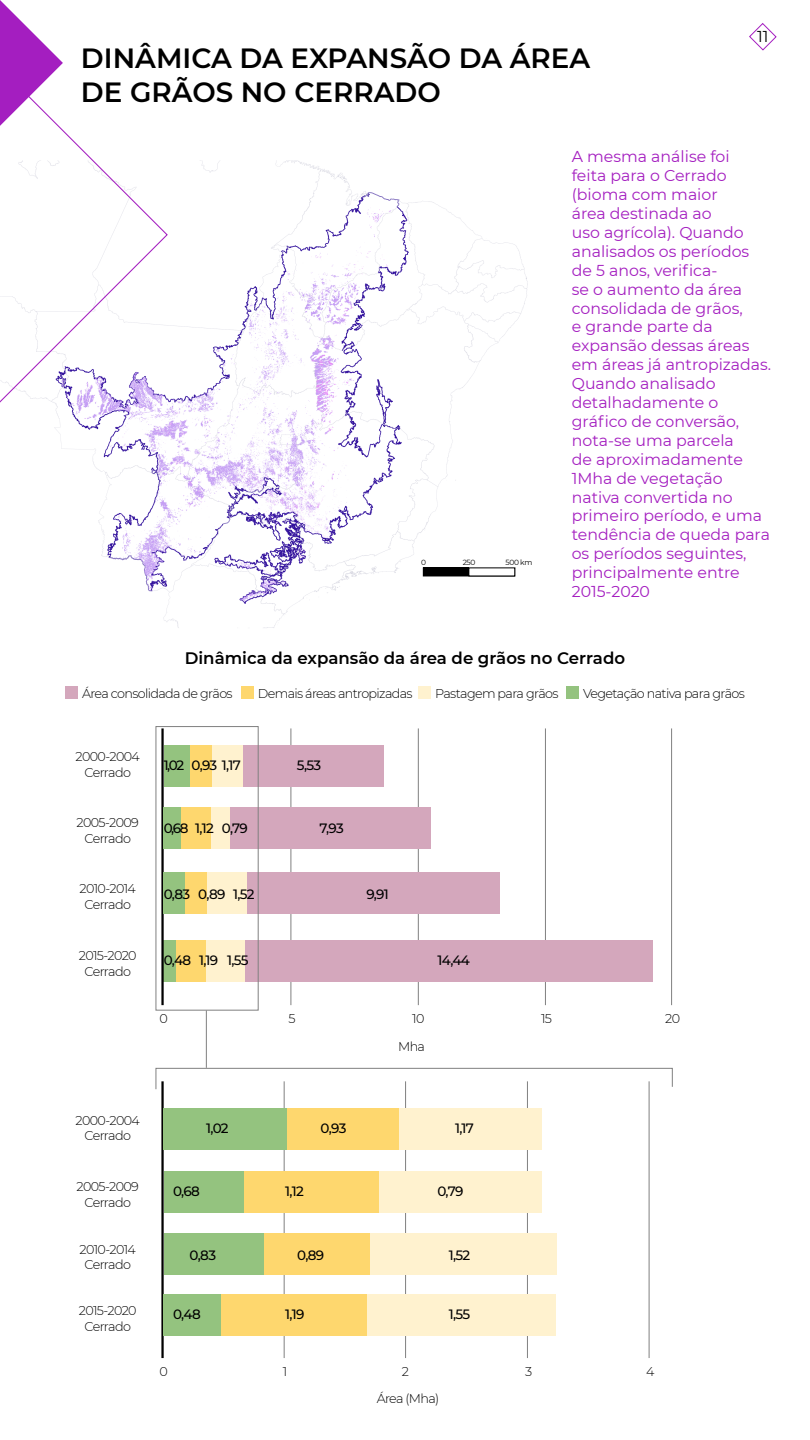
<style>
.page{position:relative;width:810px;height:1440px;background:#fff}
.page>*{position:absolute;margin:0;border:0;box-sizing:border-box;transform-origin:0 0}
.t1{font:600 27.75px/33.3px "Montserrat";color:#000}
.t2{font:600 16.65px "Montserrat";color:#000}
.t3{font:15.75px/18.9px "Montserrat";color:#a41ec0}
.t4{font:15.75px "Montserrat";color:#000}
.t5{font:500 13.5px "Montserrat";letter-spacing:-.05em;color:#000}
.t6{font:300 12.75px "Montserrat";letter-spacing:-.05em;color:#000}
.t7{font:7.5px "Montserrat";letter-spacing:-.05em;color:#000}
</style>
<div class="page">
<svg style="left:749px;top:23px;width:28px;height:27px"></svg>
<img style="left:54px;top:160px;width:474px;height:468px">
<svg style="left:0;top:0;width:55px;height:55px"></svg>
<div style="left:241px;top:686px;width:12px;height:13px;background:#fed76e"></div>
<div style="left:418px;top:686px;width:13px;height:13px;background:#fff2cf"></div>
<div style="left:566px;top:686px;width:13px;height:13px;background:#94c37f"></div>
<div style="left:65px;top:686px;width:12px;height:13px;background:#d4a7bc"></div>
<svg style="left:0;top:55px;width:169px;height:360px"></svg>
<div style="left:423px;top:568px;width:92px;height:8px;background:#000"></div>
<div style="left:469px;top:568px;width:46px;height:8px;background:#fff"></div>
<hr style="left:545px;top:728px;width:1px;height:277px;background:#808080">
<hr style="left:527px;top:1081px;width:1px;height:277px;background:#808080">
<hr style="left:291px;top:728px;width:1px;height:277px;background:#808080">
<hr style="left:284px;top:1081px;width:1px;height:277px;background:#808080">
<hr style="left:418px;top:728px;width:1px;height:277px;background:#808080">
<hr style="left:405px;top:1081px;width:1px;height:277px;background:#808080">
<hr style="left:671px;top:728px;width:1px;height:277px;background:#808080">
<hr style="left:649px;top:1081px;width:1px;height:277px;background:#808080">
<div style="left:164px;top:940px;width:12px;height:42px;background:#94c37f"></div>
<div style="left:176px;top:940px;width:30px;height:42px;background:#fed76e"></div>
<div style="left:206px;top:940px;width:39px;height:42px;background:#fff2cf"></div>
<div style="left:245px;top:940px;width:408px;height:42px;background:#d4a7bc"></div>
<hr style="left:161px;top:728px;width:3px;height:277px;background:#000">
<hr style="left:161px;top:1081px;width:3px;height:277px;background:#000">
<div style="left:164px;top:745px;width:27px;height:42px;background:#94c37f"></div>
<div style="left:191px;top:745px;width:22px;height:42px;background:#fed76e"></div>
<div style="left:212px;top:745px;width:32px;height:42px;background:#fff2cf"></div>
<div style="left:244px;top:745px;width:140px;height:42px;background:#d4a7bc"></div>
<div style="left:164px;top:1108px;width:123px;height:42px;background:#94c37f"></div>
<div style="left:287px;top:1108px;width:112px;height:42px;background:#fed76e"></div>
<div style="left:399px;top:1108px;width:143px;height:42px;background:#fff2cf"></div>
<div style="left:164px;top:1171px;width:80px;height:42px;background:#94c37f"></div>
<div style="left:244px;top:1171px;width:135px;height:42px;background:#fed76e"></div>
<div style="left:379px;top:1171px;width:163px;height:42px;background:#fff2cf"></div>
<div style="left:164px;top:1233px;width:100px;height:41px;background:#94c37f"></div>
<div style="left:264px;top:1233px;width:107px;height:41px;background:#fed76e"></div>
<div style="left:371px;top:1233px;width:186px;height:41px;background:#fff2cf"></div>
<div style="left:164px;top:1294px;width:57px;height:42px;background:#94c37f"></div>
<div style="left:221px;top:1294px;width:146px;height:42px;background:#fed76e"></div>
<div style="left:367px;top:1294px;width:188px;height:42px;background:#fff2cf"></div>
<div style="left:164px;top:808px;width:17px;height:41px;background:#94c37f"></div>
<div style="left:181px;top:808px;width:31px;height:41px;background:#fed76e"></div>
<div style="left:212px;top:808px;width:18px;height:41px;background:#fff2cf"></div>
<div style="left:230px;top:808px;width:200px;height:41px;background:#d4a7bc"></div>
<div style="left:164px;top:872px;width:21px;height:42px;background:#94c37f"></div>
<div style="left:185px;top:872px;width:23px;height:42px;background:#fed76e"></div>
<div style="left:208px;top:872px;width:39px;height:42px;background:#fff2cf"></div>
<div style="left:247px;top:872px;width:253px;height:42px;background:#d4a7bc"></div>
<svg style="left:155px;top:1068px;width:518px;height:22px"></svg>
<hr style="left:206px;top:1010px;width:1px;height:58px;background:#808080">
<div style="left:156px;top:726px;width:102px;height:284px;border:1px solid #808080"></div>
<p class="t1" style="left:81px;top:41px;width:511px">DINÂMICA DA EXPANSÃO DA ÁREA<br>DE GRÃOS NO CERRADO</p>
<p class="t4" style="left:757px;top:26px;width:13px">11</p>
<p class="t7" style="left:421px;top:557px;width:6px">0</p>
<p class="t7" style="left:463px;top:557px;width:14px">250</p>
<p class="t7" style="left:506px;top:557px;width:28px">500 km</p>
<p class="t3" style="left:572px;top:147px;width:201px">A mesma análise foi<br>feita para o Cerrado (bioma com maior<br>área destinada ao<br>uso agrícola). Quando analisados os períodos de 5 anos, verifica-<br>se o aumento da área consolidada de grãos,<br>e grande parte da expansão dessas áreas em áreas já antropizadas.<br>Quando analisado detalhadamente o gráfico de conversão, nota-se uma parcela<br>de aproximadamente<br>1Mha de vegetação nativa convertida no primeiro período, e uma tendência de queda para os períodos seguintes, principalmente entre<br>2015-2020</p>
<p class="t2" style="left:185px;top:646px;width:442px">Dinâmica da expansão da área de grãos no Cerrado</p>
<p class="t6" style="left:82px;top:685px;width:152px">Área consolidada de grãos</p>
<p class="t6" style="left:258px;top:685px;width:156px">Demais áreas antropizadas</p>
<p class="t6" style="left:435px;top:685px;width:125px">Pastagem para grãos</p>
<p class="t6" style="left:583px;top:685px;width:163px">Vegetação nativa para grãos</p>
<p class="t6" style="left:76px;top:748px;width:66px">2000-2004</p>
<p class="t6" style="left:85px;top:764px;width:48px">Cerrado</p>
<p class="t5" style="left:164px;top:756px;width:22px">1,02</p>
<p class="t5" style="left:192px;top:756px;width:51px">0,93 1,17</p>
<p class="t5" style="left:297px;top:756px;width:26px">5,53</p>
<p class="t6" style="left:77px;top:814px;width:64px">2005-2009</p>
<p class="t6" style="left:85px;top:829px;width:48px">Cerrado</p>
<p class="t5" style="left:164px;top:819px;width:26px">0,68</p>
<p class="t5" style="left:195px;top:819px;width:20px">1,12</p>
<p class="t5" style="left:222px;top:819px;width:28px">0,79</p>
<p class="t5" style="left:319px;top:819px;width:26px">7,93</p>
<p class="t6" style="left:80px;top:880px;width:58px">2010-2014</p>
<p class="t6" style="left:85px;top:895px;width:48px">Cerrado</p>
<p class="t5" style="left:164px;top:885px;width:28px">0,83</p>
<p class="t5" style="left:198px;top:885px;width:29px">0,89</p>
<p class="t5" style="left:233px;top:885px;width:23px">1,52</p>
<p class="t5" style="left:366px;top:885px;width:24px">9,91</p>
<p class="t6" style="left:79px;top:947px;width:59px">2015-2020</p>
<p class="t6" style="left:85px;top:962px;width:48px">Cerrado</p>
<p class="t5" style="left:164px;top:951px;width:29px">0,48</p>
<p class="t5" style="left:199px;top:951px;width:21px">1,19</p>
<p class="t5" style="left:227px;top:951px;width:23px">1,55</p>
<p class="t5" style="left:437px;top:951px;width:34px">14,44</p>
<p class="t6" style="left:159px;top:1010px;width:10px">0</p>
<p class="t6" style="left:288px;top:1010px;width:9px">5</p>
<p class="t6" style="left:412px;top:1010px;width:14px">10</p>
<p class="t6" style="left:541px;top:1010px;width:12px">15</p>
<p class="t6" style="left:665px;top:1010px;width:16px">20</p>
<p class="t6" style="left:398px;top:1038px;width:28px">Mha</p>
<p class="t6" style="left:76px;top:1112px;width:66px">2000-2004</p>
<p class="t6" style="left:85px;top:1127px;width:48px">Cerrado</p>
<p class="t5" style="left:206px;top:1119px;width:24px">1,02</p>
<p class="t5" style="left:321px;top:1119px;width:27px">0,93</p>
<p class="t5" style="left:455px;top:1119px;width:20px">1,17</p>
<p class="t6" style="left:77px;top:1178px;width:64px">2005-2009</p>
<p class="t6" style="left:85px;top:1194px;width:48px">Cerrado</p>
<p class="t5" style="left:173px;top:1182px;width:28px">0,68</p>
<p class="t5" style="left:285px;top:1182px;width:20px">1,12</p>
<p class="t5" style="left:437px;top:1182px;width:28px">0,79</p>
<p class="t6" style="left:80px;top:1240px;width:58px">2010-2014</p>
<p class="t6" style="left:85px;top:1256px;width:48px">Cerrado</p>
<p class="t5" style="left:190px;top:1245px;width:28px">0,83</p>
<p class="t5" style="left:297px;top:1245px;width:29px">0,89</p>
<p class="t5" style="left:449px;top:1245px;width:23px">1,52</p>
<p class="t6" style="left:79px;top:1302px;width:59px">2015-2020</p>
<p class="t6" style="left:85px;top:1318px;width:48px">Cerrado</p>
<p class="t5" style="left:173px;top:1305px;width:29px">0,48</p>
<p class="t5" style="left:285px;top:1305px;width:21px">1,19</p>
<p class="t5" style="left:449px;top:1305px;width:23px">1,55</p>
<p class="t6" style="left:159px;top:1363px;width:10px">0</p>
<p class="t6" style="left:283px;top:1363px;width:6px">1</p>
<p class="t6" style="left:402px;top:1363px;width:9px">2</p>
<p class="t6" style="left:525px;top:1363px;width:9px">3</p>
<p class="t6" style="left:646px;top:1363px;width:10px">4</p>
<p class="t6" style="left:377px;top:1390px;width:64px">Área (Mha)</p>
</div>
